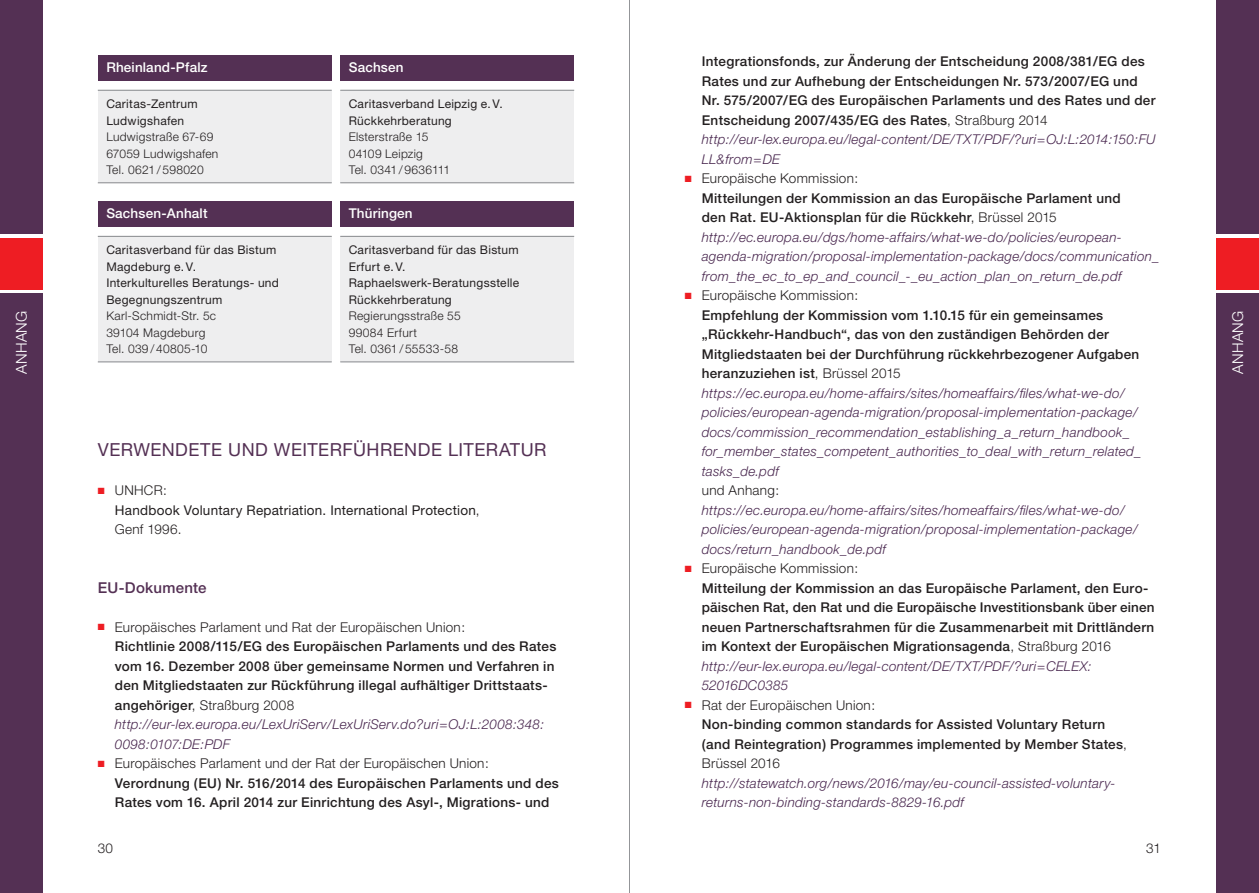
<style>
.page{position:relative;width:1259px;height:893px;background:#fff}
.page>*{position:absolute;margin:0;border:0;box-sizing:border-box;transform-origin:0 0}
.t1{font:18px "Helvetica Neue";letter-spacing:.025em;color:#543054}
.t2{font:500 15px "Helvetica Neue";color:#543054}
.t3{font:300 15px "Helvetica Neue";letter-spacing:.03em;color:#fff}
.t4{font:500 13.5px/19.5px "Helvetica Neue";letter-spacing:.02em;color:#231f20}
.t5{font:italic 300 13.5px/19.5px "Helvetica Neue";letter-spacing:.02em;color:#48264e}
.t6{font:13.5px/19.5px "Helvetica Neue";letter-spacing:.02em;color:#231f20}
.t7{font:500 13.5px "Helvetica Neue";letter-spacing:.015em;color:#fff}
.t8{font:300 13.5px "Helvetica Neue";color:#231f20}
.t9{font:12px/16.5px "Helvetica Neue";letter-spacing:.025em;color:#231f20}
.t10{font:300 12px/16.5px "Helvetica Neue";letter-spacing:.025em;color:#231f20}
.s1{font-weight:300}
.s2{font-weight:300;font-style:italic;color:#48264e}
.s3{color:#ee1d23}
.s4{font-style:normal;color:#231f20}
.s5{font-weight:500;font-style:normal;color:#231f20}
</style>
<div class="page">
<div style="left:0;top:0;width:43px;height:234px;background:#543054"></div>
<div style="left:0;top:293px;width:43px;height:600px;background:#543054"></div>
<div style="left:0;top:238px;width:43px;height:51px;background:#ee1d23"></div>
<div style="left:1216px;top:0;width:43px;height:234px;background:#543054"></div>
<div style="left:1216px;top:293px;width:43px;height:600px;background:#543054"></div>
<div style="left:1216px;top:238px;width:43px;height:51px;background:#ee1d23"></div>
<hr style="left:629px;top:0;width:1px;height:893px;background:#939598">
<div style="left:98px;top:90px;width:234px;height:93px;background:#eeeeef"></div>
<hr style="left:98px;top:90px;width:234px;height:1px;background:#939598">
<hr style="left:98px;top:182px;width:234px;height:1px;background:#939598">
<div style="left:98px;top:236px;width:234px;height:126px;background:#eeeeef"></div>
<hr style="left:98px;top:236px;width:234px;height:1px;background:#939598">
<hr style="left:98px;top:361px;width:234px;height:1px;background:#939598">
<div style="left:340px;top:90px;width:234px;height:93px;background:#eeeeef"></div>
<hr style="left:340px;top:90px;width:234px;height:1px;background:#939598">
<hr style="left:340px;top:182px;width:234px;height:1px;background:#939598">
<div style="left:340px;top:236px;width:234px;height:126px;background:#eeeeef"></div>
<hr style="left:340px;top:236px;width:234px;height:1px;background:#939598">
<hr style="left:340px;top:361px;width:234px;height:1px;background:#939598">
<div style="left:98px;top:55px;width:234px;height:26px;background:#543054"></div>
<div style="left:98px;top:201px;width:234px;height:26px;background:#543054"></div>
<div style="left:340px;top:55px;width:234px;height:26px;background:#543054"></div>
<div style="left:340px;top:201px;width:234px;height:26px;background:#543054"></div>
<p class="t4" style="left:702px;top:52px;width:455px">Integrationsfonds, zur Änderung der Entscheidung 2008/381/EG des Rates und zur Aufhebung der Entscheidungen Nr. 573/2007/EG und Nr. 575/2007/EG des Europäischen Parlaments und des Rates und der Entscheidung 2007/435/EG des Rates<span class="s1">, Straßburg 2014 </span><span class="s2">http://eur-lex.europa.eu/legal-content/DE/TXT/PDF/?uri=OJ:L:2014:150:FU LL&amp;from=DE</span></p>
<p class="t5" style="left:702px;top:168px;width:458px;text-indent:-17px"><span class="s3">■</span> <span class="s4">Europäische Kommission:<br></span><span class="s5">Mitteilungen der Kommission an das Europäische Parlament und<br>den Rat. EU -Aktionsplan für die Rückkehr</span><span class="s4">, Brüssel 2015 </span>http://ec.europa.eu/dgs/home-affairs/what-we-do/policies/european&shy;agenda-migration/proposal-implementation-package/docs/communication_ from_the_ec_to_ep_and_council_-_eu_action_plan_on_return_de.pdf</p>
<p class="t5" style="left:702px;top:285px;width:440px;text-indent:-17px"><span class="s3">■</span> <span class="s4">Europäische Kommission:<br></span><span class="s5">Empfehlung der Kommission vom 1.10.15 für ein gemeinsames „Rückkehr-Handbuch“, das von den zuständigen Behörden der Mitgliedstaaten bei der Durchführung rückkehrbezogener Aufgaben heranzuziehen ist</span><span class="s4">, Brüssel 2015 </span>https://ec.europa.eu/home-affairs/sites/homeaffairs/files/what-we-do/ policies/european-agenda-migration/proposal-implementation-package/ docs/commission_recommendation_establishing_a_return_handbook_ for_member_states_competent_authorities_to_deal_with_return_related_ tasks_de.pdf</p>
<p class="t8" style="left:702px;top:482px;width:79px">und Anhang:</p>
<p class="t5" style="left:702px;top:500px;width:437px">https://ec.europa.eu/home-affairs/sites/homeaffairs/files/what-we-do/ policies/european-agenda-migration/proposal-implementation-package/ docs/return_handbook_de.pdf</p>
<p class="t4" style="left:702px;top:559px;width:454px;text-indent:-17px"><span class="s3">■</span> <span class="s1">Europäische Kommission:<br></span>Mitteilung der Kommission an das Europäische Parlament, den Euro&shy;päischen Rat, den Rat und die Europäische Investitionsbank über einen neuen Partnerschaftsrahmen für die Zusammenarbeit mit Drittländern im Kontext der Europäischen Migrationsagenda<span class="s1">, Straßburg 2016 </span><span class="s2">http://eur-lex.europa.eu/legal-content/DE/TXT/PDF/?uri=CELEX:<br>52016DC0385</span></p>
<p class="t4" style="left:702px;top:695px;width:426px;text-indent:-17px"><span class="s3">■</span> <span class="s1">Rat der Europäischen Union:<br></span>Non-binding common standards for Assisted Voluntary Return (and Reintegration) Programmes implemented by Member States<span class="s1">, Brüssel 2016</span></p>
<p class="t5" style="left:702px;top:773px;width:415px">http://statewatch.org/news/2016/may/eu-council-assisted-voluntary&shy;returns-non-binding-standards-8829-16.pdf</p>
<p class="t7" style="left:349px;top:59px;width:56px">Sachsen</p>
<p class="t7" style="left:106px;top:59px;width:103px">Rheinland-Pfalz</p>
<p class="t9" style="left:106px;top:96px;width:93px">Caritas-Zentrum<br>Ludwigshafen</p>
<p class="t10" style="left:106px;top:128px;width:114px">Ludwigstraße 67-69<br>67059 Ludwigshafen<br>Tel. 0621 / 598020</p>
<p class="t9" style="left:349px;top:96px;width:155px">Caritasverband Leipzig e.V.<br>Rückkehrberatung</p>
<p class="t10" style="left:349px;top:128px;width:103px">Elsterstraße 15<br>04109 Leipzig<br>Tel. 0341 / 9636111</p>
<p class="t7" style="left:106px;top:206px;width:103px">Sachsen-Anhalt</p>
<p class="t7" style="left:349px;top:206px;width:65px">Thüringen</p>
<p class="t9" style="left:106px;top:242px;width:174px">Caritasverband für das Bistum<br>Magdeburg e.V.<br>I nterkulturelles Beratungs- und<br>Begegnungszentrum</p>
<p class="t10" style="left:106px;top:308px;width:111px">Karl-Schmidt-Str. 5c<br>39104 Magdeburg<br>Tel. 039 / 40805-10</p>
<p class="t9" style="left:349px;top:242px;width:172px">Caritasverband für das Bistum<br>Erfurt e.V.<br>Raphaelswerk-Beratungsstelle<br>Rückkehrberatung</p>
<p class="t10" style="left:349px;top:308px;width:114px">Regierungsstraße 55<br>99084 Erfurt<br>Tel. 0361 / 55533-58</p>
<p class="t3" style="left:12px;top:374px;width:63px;rotate:-90deg">Anhang</p>
<p class="t3" style="left:1228px;top:374px;width:63px;rotate:-90deg">Anhang</p>
<h1 class="t1" style="left:98px;top:439px;width:444px">Verwendete und weiterführende Literatur</h1>
<p class="t8" style="left:98px;top:482px;width:27px"><span class="s3">■</span> UNH</p>
<p class="t6" style="left:115px;top:481px;width:366px;text-indent:29px"><span class="s1">CR:<br></span>Handbook Voluntary Repatriation. I nternational Protection<span class="s1">,<br>Genf 1996.</span></p>
<p class="t2" style="left:98px;top:578px;width:110px">EU -Dokumente</p>
<p class="t4" style="left:115px;top:617px;width:443px;text-indent:-17px"><span class="s3">■</span> <span class="s1">Europäisches Parlament und Rat der Europäischen Union:<br></span>Richtlinie 2008/115/EG des Europäischen Parlaments und des Rates vom 16. Dezember 2008 über gemeinsame Normen und Verfahren in den Mitgliedstaaten zur Rückführung illegal aufhältiger Drittstaats&shy;angehöriger<span class="s1">, Straßburg 2008 </span><span class="s2">http://eur-lex.europa.eu/LexUriServ/LexUriServ.do?uri=OJ:L:2008:348:<br>0098:0107:DE:PDF</span></p>
<p class="t4" style="left:115px;top:754px;width:445px;text-indent:-17px"><span class="s3">■</span> <span class="s1">Europäisches Parlament und der Rat der Europäischen Union:<br></span>Verordnung (EU) Nr. 516/2014 des Europäischen Parlaments und des<br>Rates vom 16. April 2014 zur Einrichtung des Asyl-, Migrations- und</p>
<p class="t8" style="left:98px;top:839px;width:17px">30</p>
<p class="t8" style="left:1146px;top:839px;width:17px">31</p>
</div>
